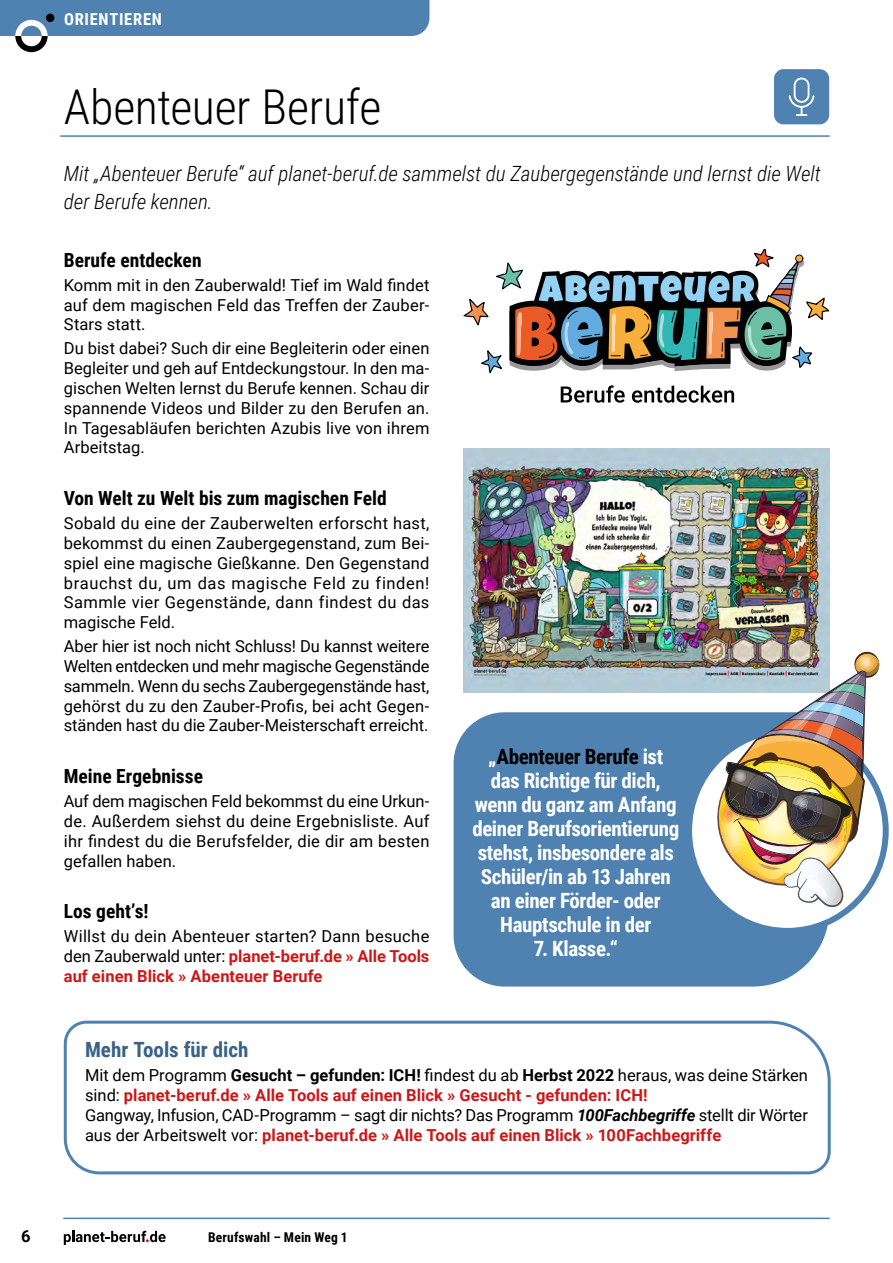
<style>
.page{position:relative;width:893px;height:1263px;background:#fff}
.page>*{position:absolute;margin:0;border:0;box-sizing:border-box;transform-origin:0 0}
.t1{font:300 48px "Roboto Condensed";letter-spacing:-.01em;color:#000}
.t2{font:700 21px/24px "Roboto Condensed";letter-spacing:-.02em;color:#fff;text-align:center}
.Anreisser{font:italic 300 21px/28.5px "Roboto Condensed";color:#000}
.H2_Headline_Infokast{font:700 21px "Roboto Condensed";color:#386387}
.H2_Überschrift_im_Fl{font:700 19.5px "Roboto Condensed";color:#000}
.t3{font:16.5px/19.8px "Roboto";letter-spacing:.005em;color:#000;text-align:justify}
.t4{font:700 16.5px/19.8px "Roboto";letter-spacing:.005em;color:#cd1719}
.t5{font:700 16.5px "Roboto Condensed";letter-spacing:.045em;color:#fff}
.t6{font:700 16.5px "Roboto";color:#000}
.t7{font:700 13.5px "Roboto Condensed";letter-spacing:.015em;color:#000}
.s1{font-weight:700;color:#cd1719}
.s2{color:#000}
.s3{font-weight:400;color:#000}
.s4{font-weight:700;font-style:italic}
</style>
<div class="page">
<div style="left:0;top:0;width:429px;height:36px;background:#4f82b1"></div>
<svg style="left:15px;top:36px;width:33px;height:16px"></svg>
<div style="left:46px;top:14px;width:8px;height:8px;background:#000;border-radius:50%"></div>
<hr style="left:64px;top:1217px;width:765px;height:2px;background:#4f82b1">
<svg style="left:64px;top:1231px;width:102px;height:14px"></svg>
<div style="left:454px;top:712px;width:375px;height:274px;background:#4f82b1"></div>
<div style="left:774px;top:69px;width:55px;height:55px;background:#4f82b1;border-radius:10px"></div>
<svg style="left:788px;top:77px;width:27px;height:39px"></svg>
<svg style="left:63px;top:1020px;width:768px;height:155px"></svg>
<svg style="left:463px;top:249px;width:366px;height:124px"></svg>
<svg style="left:561px;top:385px;width:64px;height:18px"></svg>
<svg style="left:632px;top:386px;width:102px;height:17px"></svg>
<img style="left:463px;top:448px;width:367px;height:245px">
<hr style="left:61px;top:135px;width:768px;height:2px;background:#4f82b1">
<svg style="left:689px;top:731px;width:197px;height:200px"></svg>
<div style="left:686px;top:728px;width:203px;height:206px;border:6px solid #4f82b1;border-radius:50%"></div>
<img style="left:717px;top:652px;width:162px;height:256px">
<p class="t5" style="left:64px;top:8px;width:99px">ORIENTIEREN</p>
<h1 class="t1" style="left:64px;top:74px;width:319px">Abenteuer Berufe</h1>
<p class="Anreisser" style="left:64px;top:158px;width:759px">Mit „Abenteuer Berufe“ auf planet-beruf.de sammelst du Zaubergegenstände und lernst die Welt der Berufe kennen.</p>
<h2 class="H2_Überschrift_im_Fl" style="left:64px;top:246px;width:139px">Berufe entdecken</h2>
<p class="t3" style="left:64px;top:274px;width:367px">Komm mit in den Zauberwald! Tief im Wald findet auf dem magischen Feld das Treffen der Zauber-Stars statt.</p>
<p class="t3" style="left:64px;top:338px;width:367px">Du bist dabei? Such dir eine Begleiterin oder einen Begleiter und geh auf Entdeckungstour. In den ma&shy;gischen Welten lernst du Berufe kennen. Schau dir spannende Videos und Bilder zu den Berufen an.<br>In Tagesabläufen berichten Azubis live von ihrem Arbeitstag.</p>
<h2 class="H2_Überschrift_im_Fl" style="left:64px;top:484px;width:324px">Von Welt zu Welt bis zum magischen Feld</h2>
<p class="t3" style="left:64px;top:513px;width:367px">Sobald du eine der Zauberwelten erforscht hast, bekommst du einen Zaubergegenstand, zum Bei&shy;spiel eine magische Gießkanne. Den Gegenstand brauchst du, um das magische Feld zu finden!<br>Sammle vier Gegenstände, dann findest du das magische Feld.</p>
<p class="t3" style="left:64px;top:636px;width:367px">Aber hier ist noch nicht Schluss! Du kannst weitere Welten entdecken und mehr magische Gegenstände sammeln. Wenn du sechs Zaubergegenstände hast, gehörst du zu den Zauber-Profis, bei acht Gegen&shy;ständen hast du die Zauber-Meisterschaft erreicht.</p>
<h2 class="H2_Überschrift_im_Fl" style="left:64px;top:762px;width:141px">Meine Ergebnisse</h2>
<p class="t3" style="left:64px;top:791px;width:367px">Auf dem magischen Feld bekommst du eine Urkun&shy;de. Außerdem siehst du deine Ergebnisliste. Auf ihr findest du die Berufsfelder, die dir am besten gefallen haben.</p>
<h2 class="H2_Überschrift_im_Fl" style="left:64px;top:898px;width:86px">Los geht’s!</h2>
<p class="t3" style="left:64px;top:926px;width:367px">Willst du dein Abenteuer starten? Dann besuche den Zauberwald unter: <span class="s1">planet-beruf.de » Alle Tools auf einen Blick » Abenteuer Berufe</span></p>
<p class="t2" style="left:472px;top:744px;width:208px">„<span class="s2">Abenteuer Berufe</span> ist das Richtige für dich, wenn du ganz am Anfang deiner Berufsorientierung stehst, insbesondere als<br>Schüler/in ab 13 Jahren an einer Förder- oder<br>Hauptschule in der</p>
<p class="t2" style="left:534px;top:936px;width:85px">7. Klasse.“</p>
<h2 class="H2_Headline_Infokast" style="left:85px;top:1035px;width:165px">Mehr Tools für dich</h2>
<p class="t4" style="left:85px;top:1065px;width:724px"><span class="s3">Mit dem Programm</span> <span class="s2">Gesucht – gefunden: ICH!</span> <span class="s3">findest du ab</span> <span class="s2">Herbst 2022</span> <span class="s3">heraus, was deine Stärken sind:</span> planet-beruf.de » Alle Tools auf einen Blick » Gesucht - gefunden: ICH!</p>
<p class="t3" style="left:85px;top:1104px;width:724px">Gangway, Infusion, CAD-Programm – sagt dir nichts? Das Programm <span class="s4">100Fachbegriffe</span> stellt dir Wörter aus der Arbeitswelt vor: <span class="s1">planet-beruf.de » Alle Tools auf einen Blick » 100Fachbegriffe</span></p>
<p class="t6" style="left:21px;top:1224px;width:11px">6</p>
<p class="t7" style="left:208px;top:1227px;width:141px">Berufswahl – Mein Weg 1</p>
</div>
